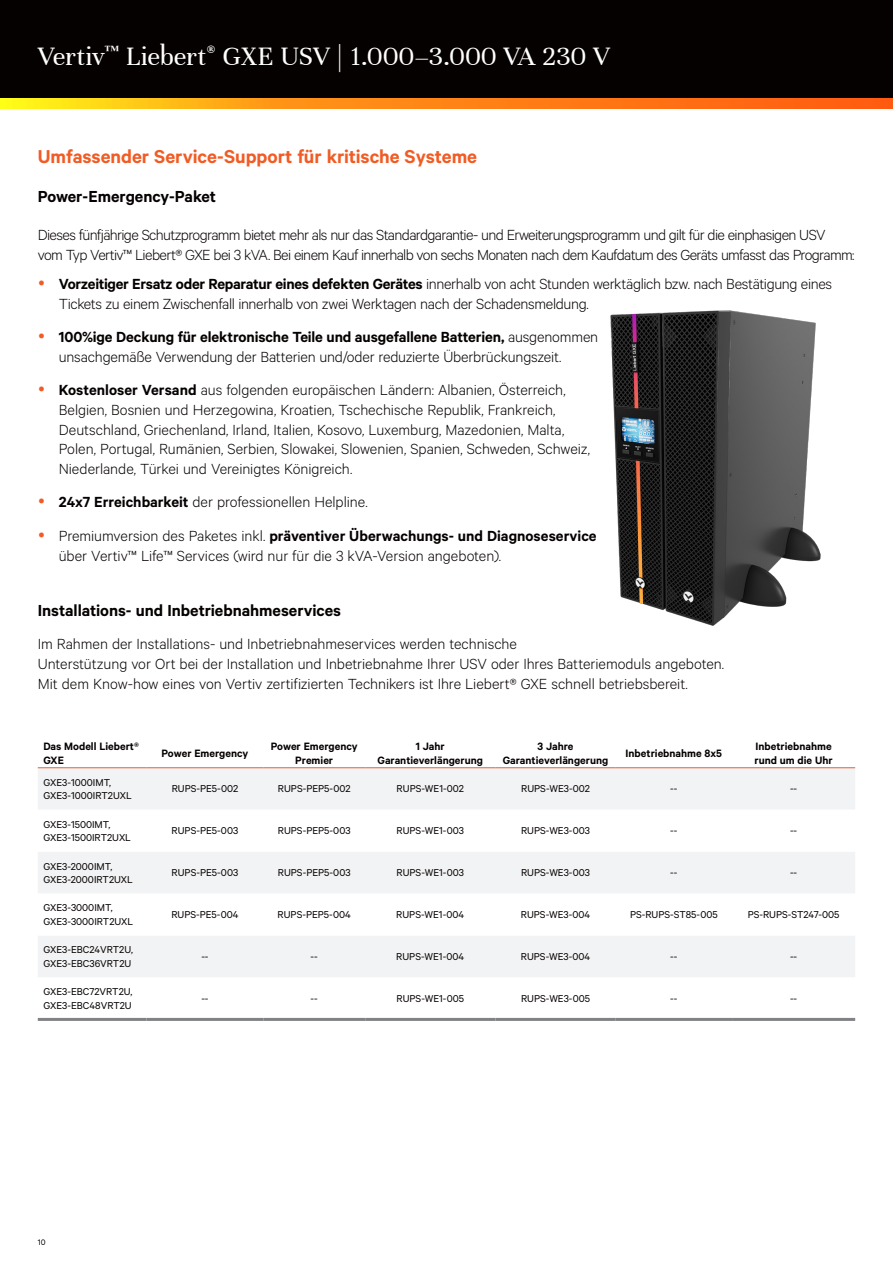
<style>
.page{position:relative;width:893px;height:1263px;background:#fff}
.page>*{position:absolute;margin:0;border:0;box-sizing:border-box;transform-origin:0 0}
.t1{font:28.5px "Unna";letter-spacing:.005em;color:#fff}
.Vertiv_Orange_Main_Heading{font:600 21px "Calibre";color:#f15b24}
.Vertiv_Heading{font:600 18px "Calibre";color:#060101}
.Vertiv_Orange_Main_Heading-2{font:600 18px "Calibre";color:#060101}
.Vertiv_Body_Text{font:300 16.5px/19.8px "Calibre";letter-spacing:-.01em;color:#060101}
.Vertiv_Body_Text-2{font:300 16.5px/19.8px "Calibre";letter-spacing:-.04em;color:#060101}
.Table_Header_Black{font:600 12px/13.5px "Calibre";color:#060101;text-align:center}
.Table_Body{font:11.25px/13.5px "Calibre";color:#060101}
.t2{font:9px "Calibre";color:#060101}
.s1{font-weight:600}
</style>
<div class="page">
<div style="left:0;top:0;width:893px;height:108px;background:#060101"></div>
<svg style="left:0;top:98px;width:893px;height:11px;background:#ff9014"></svg>
<div style="left:38px;top:768px;width:817px;height:41px;background:#f2f3f4"></div>
<svg style="left:38px;top:852px;width:817px;height:166px;fill:#f4f4f4"></svg>
<hr style="left:38px;top:767px;width:109px;height:1px;background:#f15b24">
<hr style="left:147px;top:767px;width:116px;height:1px;background:#f15b24">
<hr style="left:263px;top:767px;width:102px;height:1px;background:#f15b24">
<hr style="left:365px;top:767px;width:130px;height:1px;background:#f15b24">
<hr style="left:495px;top:767px;width:121px;height:1px;background:#f15b24">
<hr style="left:616px;top:767px;width:116px;height:1px;background:#f15b24">
<hr style="left:732px;top:767px;width:123px;height:1px;background:#f15b24">
<hr style="left:38px;top:1018px;width:109px;height:3px;background:#808285">
<hr style="left:147px;top:1018px;width:116px;height:3px;background:#808285">
<hr style="left:263px;top:1018px;width:102px;height:3px;background:#808285">
<hr style="left:365px;top:1018px;width:130px;height:3px;background:#808285">
<hr style="left:495px;top:1018px;width:121px;height:3px;background:#808285">
<hr style="left:616px;top:1018px;width:116px;height:3px;background:#808285">
<hr style="left:732px;top:1018px;width:123px;height:3px;background:#808285">
<img style="left:610px;top:310px;width:211px;height:316px">
<h1 class="t1" style="left:38px;top:40px;width:573px">Vertiv<sup>™</sup> Liebert<sup>®</sup> GXE USV | 1.000–3.000 VA 230 V</h1>
<p class="Vertiv_Orange_Main_Heading" style="left:38px;top:144px;width:441px">Umfassender Service-Support für kritische Systeme</p>
<p class="Vertiv_Orange_Main_Heading-2" style="left:38px;top:186px;width:180px">Power-Emergency-Paket</p>
<p class="Vertiv_Body_Text-2" style="left:38px;top:224px;width:818px">Dieses fünfjährige Schutzprogramm bietet mehr als nur das Standardgarantie- und Erweiterungsprogramm und gilt für die einphasigen USV vom Typ Vertiv™ Liebert® GXE bei 3 kVA. Bei einem Kauf innerhalb von sechs Monaten nach dem Kaufdatum des Geräts umfasst das Programm:</p>
<p class="Vertiv_Body_Text" style="left:59px;top:273px;width:775px"><span class="s1">Vorzeitiger Ersatz oder Reparatur eines defekten Gerätes</span> innerhalb von acht Stunden werktäglich bzw. nach Bestätigung eines<br>Tickets zu einem Zwischenfall innerhalb von zwei Werktagen nach der Schadensmeldung.</p>
<p class="Vertiv_Body_Text" style="left:59px;top:326px;width:541px"><span class="s1">100%ige Deckung für elektronische Teile und ausgefallene Batterien,</span> ausgenommen unsachgemäße Verwendung der Batterien und/oder reduzierte Überbrückungszeit.</p>
<p class="Vertiv_Body_Text" style="left:59px;top:379px;width:533px"><span class="s1">Kostenloser Versand</span> aus folgenden europäischen Ländern: Albanien, Österreich, Belgien, Bosnien und Herzegowina, Kroatien, Tschechische Republik, Frankreich, Deutschland, Griechenland, Irland, Italien, Kosovo, Luxemburg, Mazedonien, Malta, Polen, Portugal, Rumänien, Serbien, Slowakei, Slowenien, Spanien, Schweden, Schweiz, Niederlande, Türkei und Vereinigtes Königreich.</p>
<p class="Vertiv_Body_Text" style="left:59px;top:492px;width:310px"><span class="s1">24x7 Erreichbarkeit</span> der professionellen Helpline.</p>
<p class="Vertiv_Body_Text" style="left:59px;top:525px;width:539px">Premiumversion des Paketes inkl. <span class="s1">präventiver Überwachungs- und Diagnoseservice </span>über Vertiv™ Life™ Services (wird nur für die 3 kVA-Version angeboten).</p>
<p class="Vertiv_Heading" style="left:38px;top:600px;width:305px">Installations- und Inbetriebnahmeservices</p>
<p class="Vertiv_Body_Text" style="left:38px;top:633px;width:688px">Im Rahmen der Installations- und Inbetriebnahmeservices werden technische<br>Unterstützung vor Ort bei der Installation und Inbetriebnahme Ihrer USV oder Ihres Batteriemoduls angeboten.<br>Mit dem Know-how eines von Vertiv zertifizierten Technikers ist Ihre Liebert® GXE schnell betriebsbereit.</p>
<p class="Table_Header_Black" style="left:43px;top:739px;width:97px;text-align:left">Das Modell Liebert®<br>GXE</p>
<p class="Table_Header_Black" style="left:162px;top:746px;width:88px">Power Emergency</p>
<p class="Table_Header_Black" style="left:271px;top:739px;width:88px">Power Emergency<br>Premier</p>
<p class="Table_Header_Black" style="left:377px;top:739px;width:107px">1 Jahr<br>Garantieverlängerung</p>
<p class="Table_Header_Black" style="left:503px;top:739px;width:107px">3 Jahre<br>Garantieverlängerung</p>
<p class="Table_Header_Black" style="left:626px;top:746px;width:98px">Inbetriebnahme 8x5</p>
<p class="Table_Header_Black" style="left:755px;top:739px;width:80px;text-align:left">Inbetriebnahme rund um die Uhr</p>
<p class="Table_Body" style="left:43px;top:775px;width:90px">GXE3-1000IMT,<br>GXE3-1000IRT2UXL</p>
<p class="Table_Body" style="left:172px;top:782px;width:68px">RUPS-PE5-002</p>
<p class="Table_Body" style="left:278px;top:782px;width:74px">RUPS-PEP5-002</p>
<p class="Table_Body" style="left:397px;top:782px;width:69px">RUPS-WE1-002</p>
<p class="Table_Body" style="left:521px;top:782px;width:70px">RUPS-WE3-002</p>
<p class="Table_Body" style="left:670px;top:782px;width:9px">--</p>
<p class="Table_Body" style="left:790px;top:782px;width:9px">--</p>
<p class="Table_Body" style="left:43px;top:817px;width:89px">GXE3-1500IMT,<br>GXE3-1500IRT2UXL</p>
<p class="Table_Body" style="left:172px;top:824px;width:68px">RUPS-PE5-003</p>
<p class="Table_Body" style="left:278px;top:824px;width:74px">RUPS-PEP5-003</p>
<p class="Table_Body" style="left:397px;top:824px;width:69px">RUPS-WE1-003</p>
<p class="Table_Body" style="left:521px;top:824px;width:70px">RUPS-WE3-003</p>
<p class="Table_Body" style="left:670px;top:824px;width:9px">--</p>
<p class="Table_Body" style="left:790px;top:824px;width:9px">--</p>
<p class="Table_Body" style="left:43px;top:859px;width:91px">GXE3-2000IMT,<br>GXE3-2000IRT2UXL</p>
<p class="Table_Body" style="left:172px;top:866px;width:68px">RUPS-PE5-003</p>
<p class="Table_Body" style="left:278px;top:866px;width:74px">RUPS-PEP5-003</p>
<p class="Table_Body" style="left:397px;top:866px;width:69px">RUPS-WE1-003</p>
<p class="Table_Body" style="left:521px;top:866px;width:70px">RUPS-WE3-003</p>
<p class="Table_Body" style="left:670px;top:866px;width:9px">--</p>
<p class="Table_Body" style="left:790px;top:866px;width:9px">--</p>
<p class="Table_Body" style="left:43px;top:901px;width:91px">GXE3-3000IMT,<br>GXE3-3000IRT2UXL</p>
<p class="Table_Body" style="left:171px;top:907px;width:69px">RUPS-PE5-004</p>
<p class="Table_Body" style="left:278px;top:907px;width:75px">RUPS-PEP5-004</p>
<p class="Table_Body" style="left:396px;top:907px;width:69px">RUPS-WE1-004</p>
<p class="Table_Body" style="left:521px;top:907px;width:71px">RUPS-WE3-004</p>
<p class="Table_Body" style="left:630px;top:907px;width:89px">PS-RUPS-ST85-005</p>
<p class="Table_Body" style="left:748px;top:907px;width:93px">PS-RUPS-ST247-005</p>
<p class="Table_Body" style="left:43px;top:943px;width:91px">GXE3-EBC24VRT2U,<br>GXE3-EBC36VRT2U</p>
<p class="Table_Body" style="left:201px;top:949px;width:9px">--</p>
<p class="Table_Body" style="left:311px;top:949px;width:9px">--</p>
<p class="Table_Body" style="left:396px;top:949px;width:69px">RUPS-WE1-004</p>
<p class="Table_Body" style="left:521px;top:949px;width:71px">RUPS-WE3-004</p>
<p class="Table_Body" style="left:670px;top:949px;width:9px">--</p>
<p class="Table_Body" style="left:790px;top:949px;width:9px">--</p>
<p class="Table_Body" style="left:43px;top:985px;width:90px">GXE3-EBC72VRT2U,<br>GXE3-EBC48VRT2U</p>
<p class="Table_Body" style="left:201px;top:991px;width:9px">--</p>
<p class="Table_Body" style="left:311px;top:991px;width:9px">--</p>
<p class="Table_Body" style="left:397px;top:991px;width:69px">RUPS-WE1-005</p>
<p class="Table_Body" style="left:521px;top:991px;width:70px">RUPS-WE3-005</p>
<p class="Table_Body" style="left:670px;top:991px;width:9px">--</p>
<p class="Table_Body" style="left:790px;top:991px;width:9px">--</p>
<p class="t2" style="left:38px;top:1236px;width:9px">10</p>
</div>
